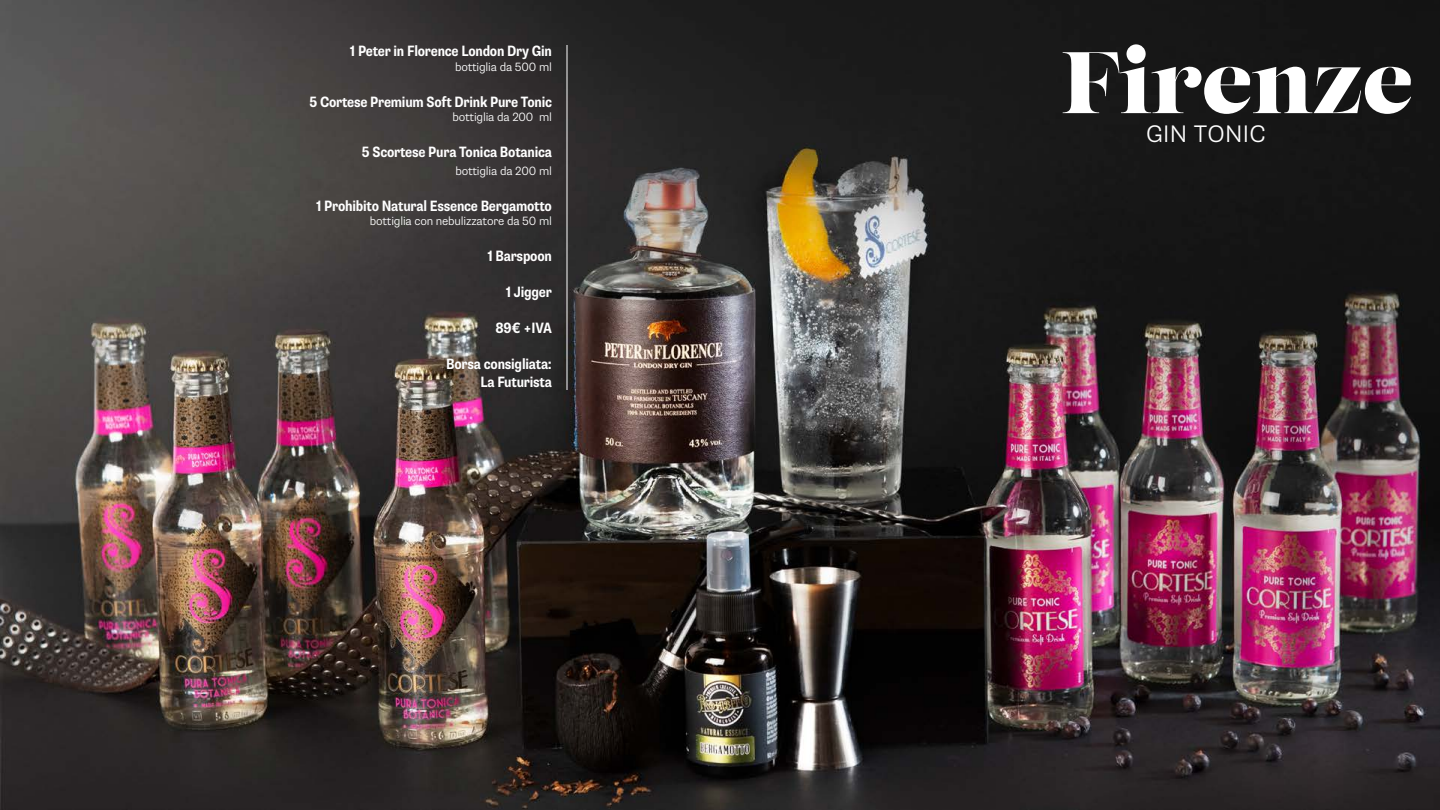
<style>
.page{position:relative;width:1440px;height:810px;background:#fff}
.page>*{position:absolute;margin:0;border:0;box-sizing:border-box;transform-origin:0 0}
.t1{font:87px "Lust";color:#fff}
.t2{font:300 24px "Supria Sans";letter-spacing:.015em;color:#fff}
.t3{font:700 condensed 15px/18px "Supria Sans";letter-spacing:-.015em;color:#fff;text-align:right}
.t4{font:300 12px "Supria Sans";letter-spacing:-.015em;color:#fff}
</style>
<div class="page">
<img style="left:0;top:0;width:1440px;height:810px">
<hr style="left:567px;top:45px;width:1px;height:345px;background:#fff">
<p class="t3" style="left:350px;top:42px;width:203px">1 Peter in Florence London Dry Gin</p>
<p class="t4" style="left:455px;top:59px;width:98px">bottiglia da 500 ml</p>
<p class="t3" style="left:310px;top:93px;width:244px">5 Cortese Premium Soft Drink Pure Tonic</p>
<p class="t4" style="left:453px;top:110px;width:101px">bottiglia da 200 ml</p>
<p class="t3" style="left:362px;top:143px;width:192px">5 Scortese Pura Tonica Botanica</p>
<p class="t4" style="left:455px;top:164px;width:98px">bottiglia da 200 ml</p>
<p class="t3" style="left:316px;top:197px;width:237px">1 Prohibito Natural Essence Bergamotto</p>
<p class="t4" style="left:370px;top:214px;width:184px">bottiglia con nebulizzatore da 50 ml</p>
<p class="t3" style="left:488px;top:248px;width:66px">1 Barspoon</p>
<p class="t3" style="left:506px;top:284px;width:47px">1 Jigger</p>
<p class="t3" style="left:495px;top:320px;width:58px">89€ +IVA</p>
<p class="t3" style="left:446px;top:356px;width:107px">Borsa consigliata:<br>La Futurista</p>
<h1 class="t1" style="left:1062px;top:27px;width:353px">Firenze</h1>
<h2 class="t2" style="left:1146px;top:119px;width:121px">GIN TONIC</h2>
</div>
